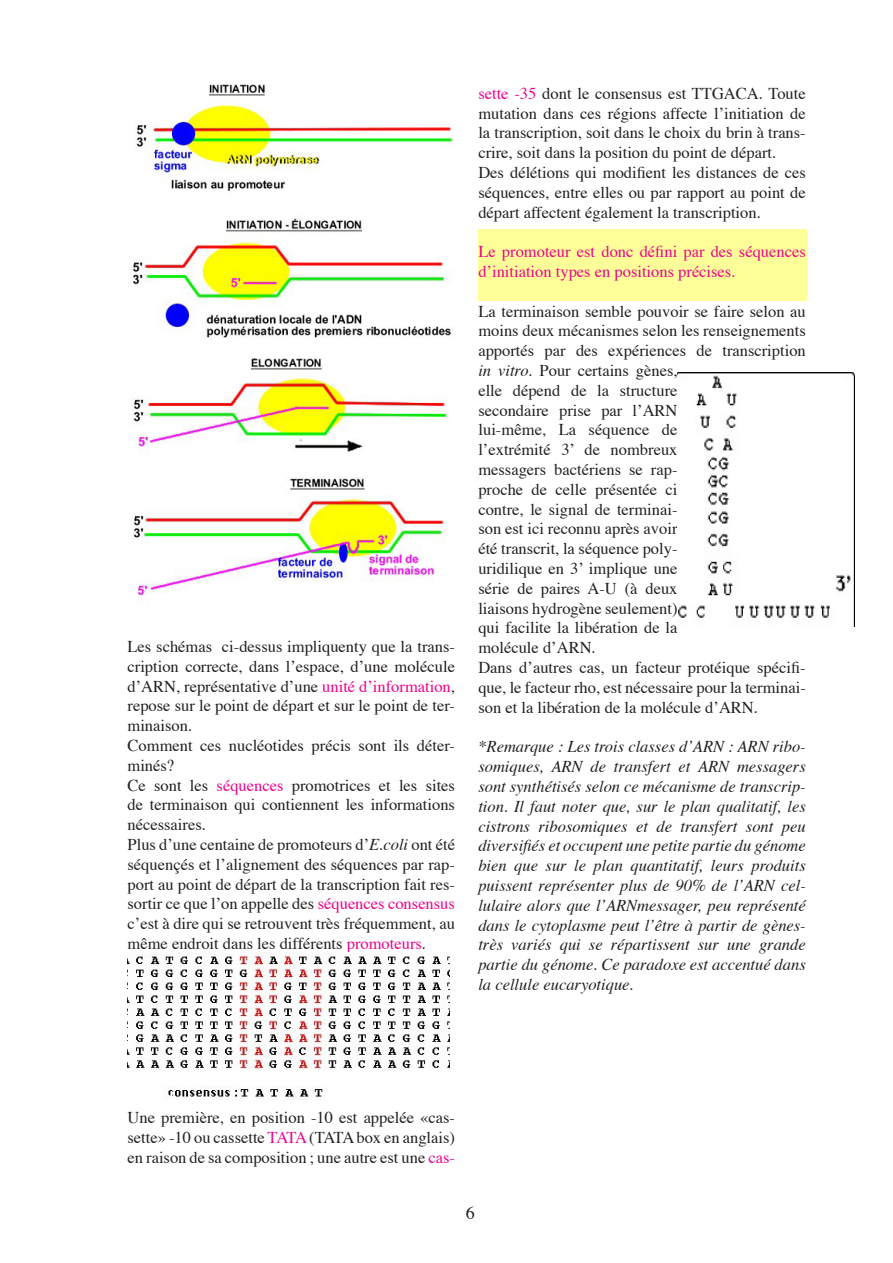
<style>
.page{position:relative;width:893px;height:1263px;background:#fff}
.page>*{position:absolute;margin:0;border:0;box-sizing:border-box;transform-origin:0 0}
.t1{font:18px "Times";color:#231f20}
.t2{font:16.5px/19.8px "Times";color:#231f20}
.t3{font:italic 16.5px/19.8px "Times";color:#231f20;text-align:justify}
.t4{font:16.5px/19.8px "Times";color:#ed028c}
.s1{color:#ed028c}
.s2{font-style:italic}
</style>
<div class="page">
<img style="left:133px;top:359px;width:314px;height:245px">
<div style="left:478px;top:229px;width:329px;height:72px;background:#feff99"></div>
<img style="left:128px;top:952px;width:322px;height:147px">
<img style="left:132px;top:85px;width:322px;height:253px">
<img style="left:677px;top:373px;width:178px;height:253px">
<p class="t2" style="left:128px;top:637px;width:329px">Les schémas ci-dessus impliquenty que la trans&shy;cription correcte, dans l’espace, d’une molécule d’ARN, représentative d’une <span class="s1">unité d’information</span>, repose sur le point de départ et sur le point de ter&shy;minaison.<br>Comment ces nucléotides précis sont ils déter&shy;minés?<br>Ce sont les <span class="s1">séquences</span> promotrices et les sites de terminaison qui contiennent les informations nécessaires.<br>Plus d’une centaine de promoteurs d’<span class="s2">E.coli</span> ont été séquençés et l’alignement des séquences par rap&shy;port au point de départ de la transcription fait res&shy;sortir ce que l’on appelle des <span class="s1">séquences consensus </span>c’est à dire qui se retrouvent très fréquemment, au même endroit dans les différents <span class="s1">promoteurs</span>.</p>
<p class="t2" style="left:478px;top:84px;width:329px"><span class="s1">sette -35</span> dont le consensus est TTGACA. Toute mutation dans ces régions affecte l’initiation de la transcription, soit dans le choix du brin à trans&shy;crire, soit dans la position du point de départ.<br>Des délétions qui modifient les distances de ces séquences, entre elles ou par rapport au point de départ affectent également la transcription.</p>
<p class="t4" style="left:478px;top:243px;width:329px">Le promoteur est donc défini par des séquences d’initiation types en positions précises.</p>
<p class="t2" style="left:478px;top:302px;width:329px">La terminaison semble pouvoir se faire selon au moins deux mécanismes selon les renseignements apportés par des expériences de transcription <span class="s2">in vitro</span>. Pour certains gènes,<br>elle dépend de la structure<br>secondaire prise par l’ARN<br>lui-même, La séquence de<br>l’extrémité 3’ de nombreux<br>messagers bactériens se rap-<br>proche de celle présentée ci<br>contre, le signal de terminai-<br>son est ici reconnu après avoir<br>été transcrit, la séquence poly-<br>uridilique en 3’ implique une<br>série de paires A-U (à deux<br>liaisons hydrogène seulement)<br>qui facilite la libération de la<br>molécule d’ARN.<br>Dans d’autres cas, un facteur protéique spécifi&shy;que, le facteur rho, est nécessaire pour la terminai&shy;son et la libération de la molécule d’ARN.</p>
<p class="t3" style="left:478px;top:738px;width:329px">*Remarque : Les trois classes d’ARN : ARN ribo&shy;somiques, ARN de transfert et ARN messagers sont synthétisés selon ce mécanisme de transcrip&shy;tion. Il faut noter que, sur le plan qualitatif, les cistrons ribosomiques et de transfert sont peu diversifiés et occupent une petite partie du génome bien que sur le plan quantitatif, leurs produits puissent représenter plus de 90% de l’ARN cel&shy;lulaire alors que l’ARNmessager, peu représenté dans le cytoplasme peut l’être à partir de gènes&shy;très variés qui se répartissent sur une grande partie du génome. Ce paradoxe est accentué dans la cellule eucaryotique.</p>
<p class="t2" style="left:128px;top:1109px;width:329px;text-align:justify">Une première, en position -10 est appelée «cas&shy;sette» -10 ou cassette <span class="s1">TATA</span> (TATA box en anglais) en raison de sa composition ; une autre est une <span class="s1">cas-</span></p>
<p class="t1" style="left:466px;top:1201px;width:10px">6</p>
</div>
